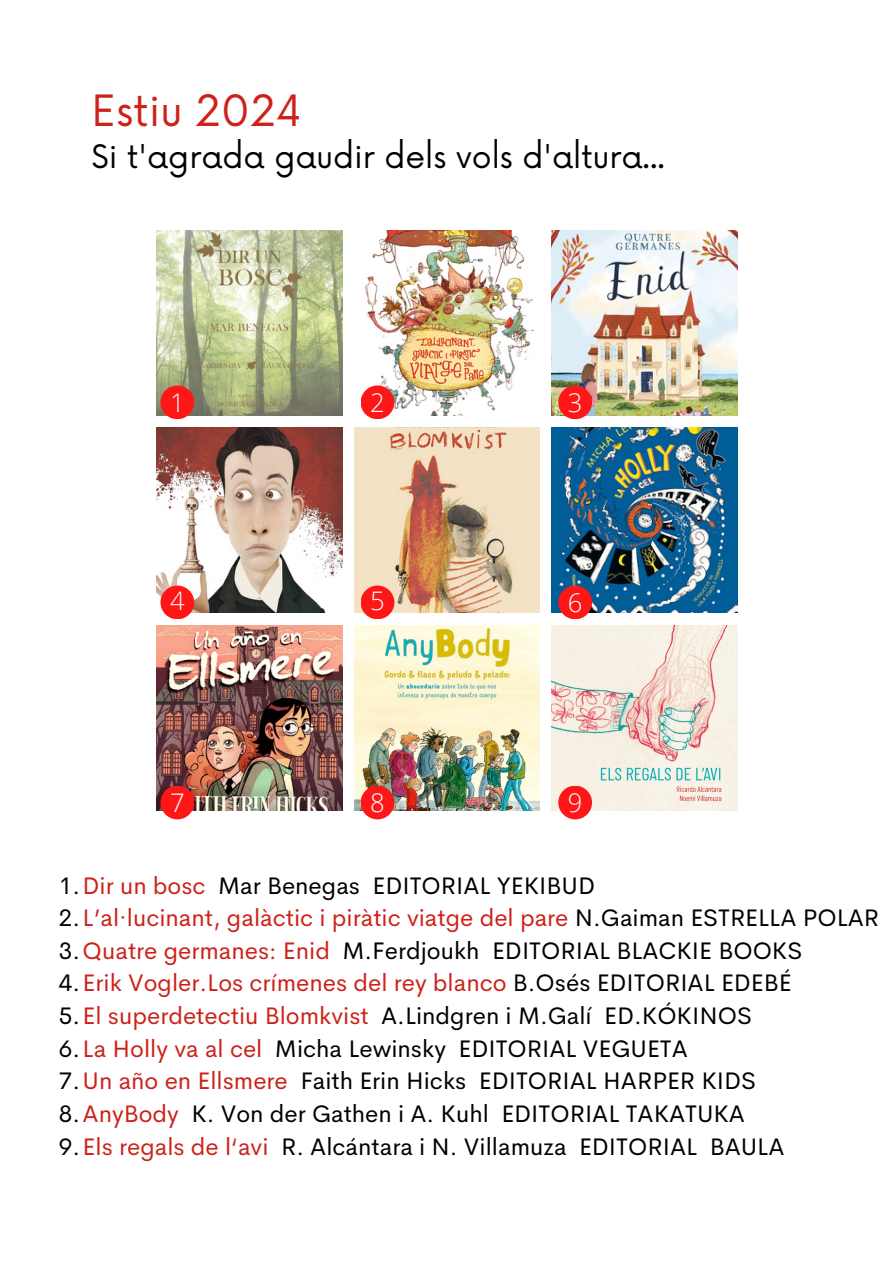
<style>
.page{position:relative;width:894px;height:1264px;background:#fff}
.page>*{position:absolute;margin:0;border:0;box-sizing:border-box;transform-origin:0 0}
.t1{font:42px "Now";color:#cd221a}
.t2{font:31.5px "Now";color:#000}
.t3{font:300 25.65px "Open Sans";color:#fff}
.t4{font:24px "Cerebri Sans";color:#000}
.t5{font:24px "Cerebri Sans";color:#cd221a}
.s1{color:#cd221a}
.s2{color:#000}
</style>
<div class="page">
<img style="left:156px;top:231px;width:186px;height:184px">
<img style="left:363px;top:231px;width:171px;height:184px">
<img style="left:551px;top:231px;width:186px;height:184px">
<img style="left:156px;top:428px;width:186px;height:184px">
<img style="left:354px;top:428px;width:185px;height:184px">
<img style="left:551px;top:428px;width:186px;height:184px">
<img style="left:156px;top:626px;width:186px;height:184px">
<img style="left:354px;top:626px;width:185px;height:184px">
<img style="left:551px;top:626px;width:186px;height:184px">
<div style="left:160px;top:385px;width:34px;height:34px;background:#ff1616;border-radius:50%"></div>
<div style="left:360px;top:385px;width:34px;height:34px;background:#ff1616;border-radius:50%"></div>
<div style="left:558px;top:385px;width:34px;height:34px;background:#ff1616;border-radius:50%"></div>
<div style="left:160px;top:585px;width:34px;height:34px;background:#ff1616;border-radius:50%"></div>
<div style="left:160px;top:785px;width:34px;height:34px;background:#ff1616;border-radius:50%"></div>
<div style="left:558px;top:785px;width:34px;height:34px;background:#ff1616;border-radius:50%"></div>
<div style="left:360px;top:785px;width:34px;height:34px;background:#ff1616;border-radius:50%"></div>
<div style="left:360px;top:585px;width:34px;height:34px;background:#ff1616;border-radius:50%"></div>
<div style="left:558px;top:585px;width:34px;height:34px;background:#ff1616;border-radius:50%"></div>
<p class="t1" style="left:92px;top:87px;width:212px">Estiu 2024</p>
<p class="t2" style="left:92px;top:139px;width:575px">Si t'agrada gaudir dels vols d'altura...</p>
<p class="t3" style="left:170px;top:384px;width:16px">1</p>
<p class="t3" style="left:370px;top:384px;width:16px">2</p>
<p class="t3" style="left:567px;top:384px;width:16px">3</p>
<p class="t3" style="left:170px;top:582px;width:16px">4</p>
<p class="t3" style="left:370px;top:582px;width:16px">5</p>
<p class="t3" style="left:567px;top:584px;width:16px">6</p>
<p class="t3" style="left:170px;top:784px;width:16px">7</p>
<p class="t3" style="left:370px;top:784px;width:16px">8</p>
<p class="t3" style="left:567px;top:784px;width:16px">9</p>
<h1 class="t4" style="left:59px;top:869px;width:537px">1.<span class="s1">Dir un bosc</span> Mar Benegas EDITORIAL YEKIBUD</h1>
<h2 class="t5" style="left:59px;top:902px;width:821px"><span class="s2">2.</span>L’al·lucinant, galàctic i piràtic viatge del pare <span class="s2">N.Gaiman ESTRELLA POLAR</span></h2>
<p class="t5" style="left:59px;top:934px;width:422px"><span class="s2">3.</span>Quatre germanes: Enid <span class="s2">M.Ferdjoukh</span></p>
<p class="t4" style="left:492px;top:934px;width:311px">EDITORIAL BLACKIE BOOKS</p>
<p class="t5" style="left:59px;top:967px;width:734px"><span class="s2">4.</span>Erik Vogler.Los crímenes del rey blanco <span class="s2">B.Osés EDITORIAL EDEBÉ</span></p>
<p class="t4" style="left:59px;top:1000px;width:694px">5.<span class="s1">El superdetectiu Blomkvist</span> A.Lindgren i M.Galí ED.KÓKINOS</p>
<p class="t4" style="left:59px;top:1032px;width:630px">6.<span class="s1">La Holly va al cel</span> Micha Lewinsky EDITORIAL VEGUETA</p>
<p class="t4" style="left:59px;top:1065px;width:409px">7.<span class="s1">Un año en Ellsmere</span> Faith Erin Hicks</p>
<p class="t4" style="left:478px;top:1065px;width:278px">EDITORIAL HARPER KIDS</p>
<p class="t5" style="left:59px;top:1097px;width:121px"><span class="s2">8.</span>AnyBody</p>
<p class="t4" style="left:191px;top:1097px;width:555px">K. Von der Gathen i A. Kuhl EDITORIAL TAKATUKA</p>
<p class="t4" style="left:59px;top:1130px;width:726px">9.<span class="s1">Els regals de l‘avi</span> R. Alcántara i N. Villamuza EDITORIAL BAULA</p>
</div>
